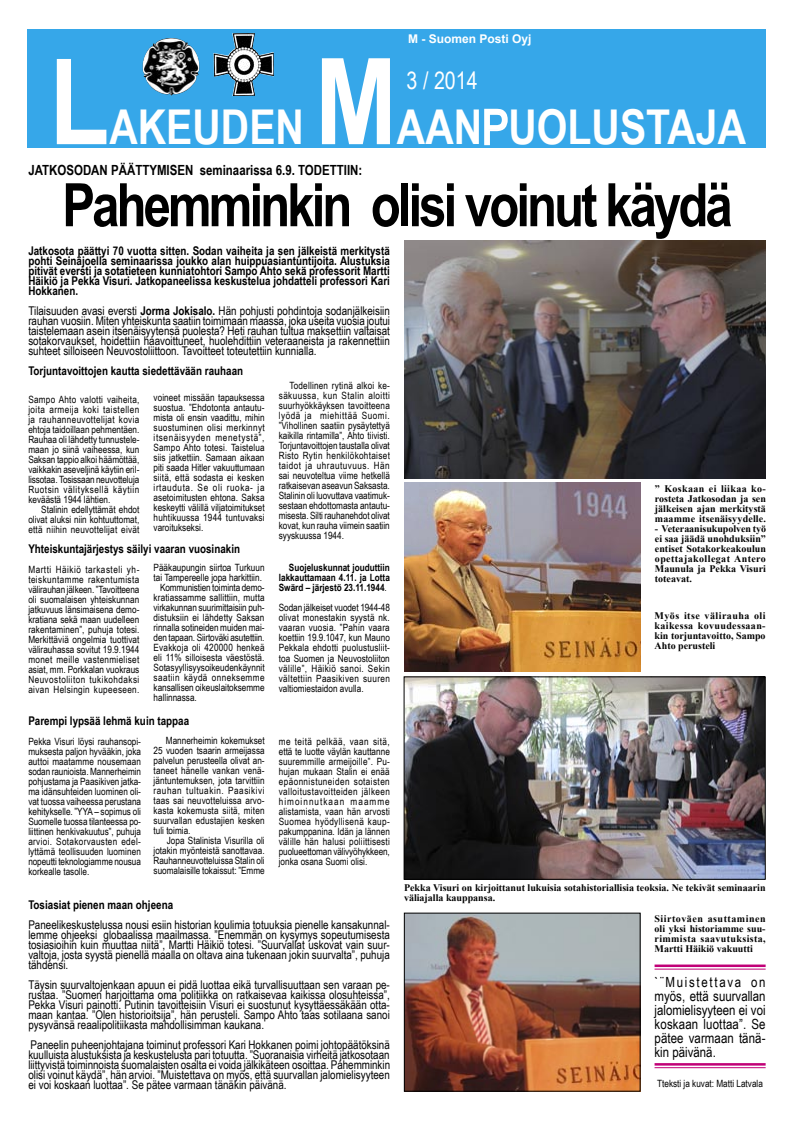
<style>
.page{position:relative;width:794px;height:1134px;background:#fff}
.page>*{position:absolute;margin:0;border:0;box-sizing:border-box;transform-origin:0 0}
.t1{font:700 120px "Arial Narrow";color:#fff}
.Leipäteksti{font:700 60px "Arial Narrow";letter-spacing:-.05em;color:#000}
.t2{font:700 48px "Arial Narrow";color:#fff}
.t3{font:24px "Arial Narrow";color:#fff}
.Leipäteksti-2{font:14px/14px "Arial Narrow";letter-spacing:.005em;color:#000;text-align:justify}
.Leipäteksti-3{font:700 14px "Arial Narrow";color:#000}
.Leipäteksti-4{font:12px/10px "Arial Narrow";color:#000;text-align:justify}
.Leipäteksti-5{font:700 12px/10px "Arial Narrow";color:#000;text-align:justify}
.t4{font:700 12px "Arial";color:#fff}
.Leipäteksti-6{font:10px/10px "Arial Narrow";color:#000;text-align:justify}
.Leipäteksti-7{font:700 10px/10px "Times New Roman";color:#000;text-align:justify}
.Leipäteksti-8{font:700 10px/10px "Arial Narrow";color:#000;text-align:justify}
.s1{font-weight:400}
.s2{font-weight:700}
</style>
<div class="page">
<div style="left:27px;top:29px;width:738px;height:119px;background:#36a7e9"></div>
<img style="left:143px;top:38px;width:56px;height:58px">
<img style="left:213px;top:33px;width:61px;height:63px">
<svg style="left:484px;top:108px;width:24px;height:38px"></svg>
<img style="left:405px;top:241px;width:360px;height:237px">
<img style="left:404px;top:483px;width:236px;height:188px">
<img style="left:406px;top:679px;width:357px;height:198px">
<div style="left:404px;top:677px;width:361px;height:202px;border:1px solid #000"></div>
<img style="left:406px;top:915px;width:232px;height:174px">
<div style="left:404px;top:913px;width:236px;height:178px;border:1px solid #000"></div>
<hr style="left:654px;top:964px;width:111px;height:3px;background:#c10077">
<hr style="left:654px;top:969px;width:111px;height:1px;background:#c10077">
<hr style="left:654px;top:1063px;width:111px;height:2px;background:#c10077">
<hr style="left:654px;top:1067px;width:111px;height:1px;background:#c10077">
<p class="t1" style="left:49px;top:11px;width:62px">L</p>
<p class="t2" style="left:109px;top:91px;width:196px">AKEUDEN</p>
<p class="t4" style="left:408px;top:31px;width:125px">M - Suomen Posti Oyj</p>
<p class="t3" style="left:406px;top:63px;width:73px">3 / 2014</p>
<p class="t1" style="left:315px;top:11px;width:83px">M</p>
<p class="t2" style="left:397px;top:91px;width:351px">AAN<span class="s1">P</span>UOLUSTAJA</p>
<p class="Leipäteksti-3" style="left:28px;top:160px;width:335px">JATKOSODAN PÄÄTTYMISEN seminaarissa 6.9. TODETTIIN:</p>
<p class="Leipäteksti" style="left:62px;top:160px;width:672px">Pahemminkin olisi voinut käydä</p>
<p class="Leipäteksti-5" style="left:28px;top:246px;width:363px">Jatkosota päättyi 70 vuotta sitten. Sodan vaiheita ja sen jälkeistä merkitystä pohti Seinäjoella seminaarissa joukko alan huippuasiantuntijoita. Alustuksia pitivät eversti ja sotatieteen kunniatohtori Sampo Ahto sekä professorit Martti Häikiö ja Pekka Visuri. Jatkopaneelissa keskustelua johdatteli professori Kari Hokkanen.</p>
<p class="Leipäteksti-4" style="left:28px;top:306px;width:363px">Tilaisuuden avasi eversti <span class="s2">Jorma Jokisalo.</span> Hän pohjusti pohdintoja sodanjälkeisiin rauhan vuosiin. Miten yhteiskunta saatiin toimimaan maassa, joka useita vuosia joutui taistelemaan asein itsenäisyytensä puolesta? Heti rauhan tultua maksettiin valtaisat sotakorvaukset, hoidettiin haavoittuneet, huolehdittiin veteraaneista ja rakennettiin suhteet silloiseen Neuvostoliittoon. Tavoitteet toteutettiin kunnialla.</p>
<p class="Leipäteksti-5" style="left:28px;top:366px;width:216px">Torjuntavoittojen kautta siedettävään rauhaan</p>
<p class="Leipäteksti-6" style="left:154px;top:392px;width:113px">voineet missään tapauksessa suostua. ”Ehdotonta antautu&shy;mista oli ensin vaadittu, mihin suostuminen olisi merkinnyt itsenäisyyden menetystä”, Sampo Ahto totesi. Taistelua siis jatkettiin. Samaan aikaan piti saada Hitler vakuuttumaan siitä, että sodasta ei kesken irtauduta. Se oli ruoka- ja asetoimitusten ehtona. Saksa keskeytti välillä viljatoimitukset huhtikuussa 1944 tuntuvaksi varoitukseksi.</p>
<p class="Leipäteksti-6" style="left:279px;top:380px;width:113px;text-indent:11px">Todellinen rytinä alkoi ke&shy;säkuussa, kun Stalin aloitti suurhyökkäyksen tavoitteena lyödä ja miehittää Suomi. ”Vihollinen saatiin pysäytettyä kaikilla rintamilla”, Ahto tiivisti.<br>Torjuntavoittojen taustalla olivat Risto Rytin henkilökohtaiset taidot ja uhrautuvuus. Hän sai neuvoteltua viime hetkellä ratkaisevan aseavun Saksasta.<br>Stalinin oli luovuttava vaatimuk&shy;sestaan ehdottomasta antautu&shy;misesta. Silti rauhanehdot olivat kovat, kun rauha viimein saatiin syyskuussa 1944.</p>
<p class="Leipäteksti-5" style="left:28px;top:543px;width:213px">Yhteiskuntajärjestys säilyi vaaran vuosinakin</p>
<p class="Leipäteksti-6" style="left:154px;top:562px;width:113px">Pääkaupungin siirtoa Turkuun tai Tampereelle jopa harkittiin.</p>
<p class="Leipäteksti-6" style="left:154px;top:582px;width:113px;text-indent:6px">Kommunistien toiminta demo&shy;kratiassamme sallittiin, mutta virkakunnan suurimittaisiin puh&shy;distuksiin ei lähdetty Saksan rinnalla sotineiden muiden mai&shy;den tapaan. Siirtoväki asutettiin.<br>Evakkoja oli 420000 henkeä eli 11% silloisesta väestöstä.<br>Sotasyyllisyysoikeudenkäynnit saatiin käydä onneksemme kansallisen oikeuslaitoksemme hallinnassa.</p>
<p class="Leipäteksti-6" style="left:28px;top:394px;width:113px">Sampo Ahto valotti vaiheita, joita armeija koki taistellen ja rauhanneuvottelijat kovia ehtoja taidoillaan pehmentäen.<br>Rauhaa oli lähdetty tunnustele&shy;maan jo siinä vaiheessa, kun Saksan tappio alkoi häämöttää, vaikkakin aseveljinä käytiin eril&shy;lissotaa. Tosissaan neuvotteluja Ruotsin välityksellä käytiin keväästä 1944 lähtien.</p>
<p class="Leipäteksti-6" style="left:28px;top:504px;width:113px;text-indent:13px">Stalinin edellyttämät ehdot olivat aluksi niin kohtuuttomat, että niihin neuvottelijat eivät</p>
<p class="Leipäteksti-6" style="left:28px;top:564px;width:113px">Martti Häikiö tarkasteli yh&shy;teiskuntamme rakentumista välirauhan jälkeen. ”Tavoitteena oli suomalaisen yhteiskunnan jatkuvuus länsimaisena demo&shy;kratiana sekä maan uudelleen rakentaminen”, puhuja totesi.<br>Merkittäviä ongelmia tuottivat välirauhassa sovitut 19.9.1944 monet meille vastenmieliset asiat, mm. Porkkalan vuokraus Neuvostoliiton tukikohdaksi aivan Helsingin kupeeseen.</p>
<p class="Leipäteksti-8" style="left:279px;top:562px;width:113px;text-indent:10px">Suojeluskunnat jouduttiin lakkauttamaan 4.11. ja Lotta Swärd – järjestö 23.11.1944<span class="s1">.</span></p>
<p class="Leipäteksti-6" style="left:279px;top:603px;width:113px">Sodan jälkeiset vuodet 1944-48 olivat monestakin syystä nk. vaaran vuosia. ”Pahin vaara koettiin 19.9.1047, kun Mauno Pekkala ehdotti puolustusliit&shy;toa Suomen ja Neuvostoliiton välille”, Häikiö sanoi. Sekin vältettiin Paasikiven suuren valtiomiestaidon avulla.</p>
<p class="Leipäteksti-5" style="left:28px;top:715px;width:162px">Parempi lypsää lehmä kuin tappaa</p>
<p class="Leipäteksti-6" style="left:154px;top:735px;width:113px;text-indent:12px">Mannerheimin kokemukset 25 vuoden tsaarin armeijassa palvelun perusteella olivat an&shy;taneet hänelle vankan venä&shy;jäntuntemuksen, jota tarvittiin rauhan tultuakin. Paasikivi taas sai neuvotteluissa arvo&shy;kasta kokemusta siitä, miten suurvallan edustajien kesken tuli toimia.</p>
<p class="Leipäteksti-6" style="left:154px;top:835px;width:113px;text-indent:13px">Jopa Stalinista Visurilla oli jotakin myönteistä sanottavaa.<br>Rauhanneuvotteluissa Stalin oli suomalaisille tokaissut: ”Emme</p>
<p class="Leipäteksti-6" style="left:279px;top:736px;width:113px">me teitä pelkää, vaan sitä, että te luotte väylän kauttanne suuremmille armeijoille”. Pu&shy;hujan mukaan Stalin ei enää epäonnistuneiden sotaisten valloitustavoitteiden jälkeen himoinnutkaan maamme alistamista, vaan hän arvosti Suomea hyödyllisenä kaup&shy;pakumppanina. Idän ja lännen välille hän halusi poliittisesti puolueettoman välivyöhykkeen, jonka osana Suomi olisi.</p>
<p class="Leipäteksti-6" style="left:28px;top:736px;width:114px">Pekka Visuri löysi rauhansopi&shy;muksesta paljon hyvääkin, joka auttoi maatamme nousemaan sodan raunioista. Mannerheimin pohjustama ja Paasikiven jatka&shy;ma idänsuhteiden luominen oli&shy;vat tuossa vaiheessa perustana kehitykselle. ”YYA – sopimus oli Suomelle tuossa tilanteessa po&shy;liittinen henkivakuutus”, puhuja arvioi. Sotakorvausten edel&shy;lyttämä teollisuuden luominen nopeutti teknologiamme nousua korkealle tasolle.</p>
<p class="Leipäteksti-5" style="left:28px;top:899px;width:146px">Tosiasiat pienen maan ohjeena</p>
<p class="Leipäteksti-4" style="left:28px;top:919px;width:363px">Paneelikeskustelussa nousi esiin historian koulimia totuuksia pienelle kansakunnal&shy;lemme ohjeeksi globaalissa maailmassa. ”Enemmän on kysymys sopeutumisesta tosiasioihin kuin muuttaa niitä”, Martti Häikiö totesi. ”Suurvallat uskovat vain suur&shy;valtoja, josta syystä pienellä maalla on oltava aina tukenaan jokin suurvalta”, puhuja tähdensi.</p>
<p class="Leipäteksti-4" style="left:28px;top:979px;width:363px">Täysin suurvaltojenkaan apuun ei pidä luottaa eikä turvallisuuttaan sen varaan pe&shy;rustaa. ”Suomen harjoittama oma politiikka on ratkaisevaa kaikissa olosuhteissa”, Pekka Visuri painotti. Putinin tavoitteisiin Visuri ei suostunut kysyttäessäkään otta&shy;maan kantaa. ”Olen historioitsija”, hän perusteli. Sampo Ahto taas sotilaana sanoi pysyvänsä reaalipolitiikasta mahdollisimman kaukana.</p>
<p class="Leipäteksti-4" style="left:28px;top:1039px;width:363px">Paneelin puheenjohtajana toiminut professori Kari Hokkanen poimi johtopäätöksinä kuulluista alustuksista ja keskustelusta pari totuutta. ”Suoranaisia virheitä jatkosotaan liittyvistä toiminnoista suomalaisten osalta ei voida jälkikäteen osoittaa. Pahemminkin olisi voinut käydä”, hän arvioi. ”Muistettava on myös, että suurvallan jalomielisyyteen ei voi koskaan luottaa”. Se pätee varmaan tänäkin päivänä.</p>
<p class="Leipäteksti-7" style="left:655px;top:483px;width:113px">” Koskaan ei liikaa ko&shy;rosteta Jatkosodan ja sen jälkeisen ajan merkitystä maamme itsenäisyydelle.</p>
<p class="Leipäteksti-7" style="left:655px;top:523px;width:113px">- Veteraanisukupolven työ ei saa jäädä unohduksiin” entiset Sotakorkeakoulun opettajakollegat Antero Maunula ja Pekka Visuri toteavat.</p>
<p class="Leipäteksti-7" style="left:654px;top:610px;width:113px">Myös itse välirauha oli kaikessa kovuudessaan&shy;kin torjuntavoitto, Sampo Ahto perusteli</p>
<p class="Leipäteksti-7" style="left:404px;top:882px;width:363px">Pekka Visuri on kirjoittanut lukuisia sotahistoriallisia teoksia. Ne tekivät seminaarin väliajalla kauppansa.</p>
<p class="Leipäteksti-7" style="left:654px;top:913px;width:113px">Siirtoväen asuttaminen oli yksi historiamme suu&shy;rimmista saavutuksista, Martti Häikiö vakuutti</p>
<p class="Leipäteksti-2" style="left:654px;top:974px;width:113px">`¨Muistettava on myös, että suurvallan jalomielisyyteen ei voi koskaan luottaa”. Se pätee varmaan tänä&shy;kin päivänä.</p>
<p class="Leipäteksti-6" style="left:657px;top:1078px;width:107px">Tteksti ja kuvat: Matti Latvala</p>
</div>
